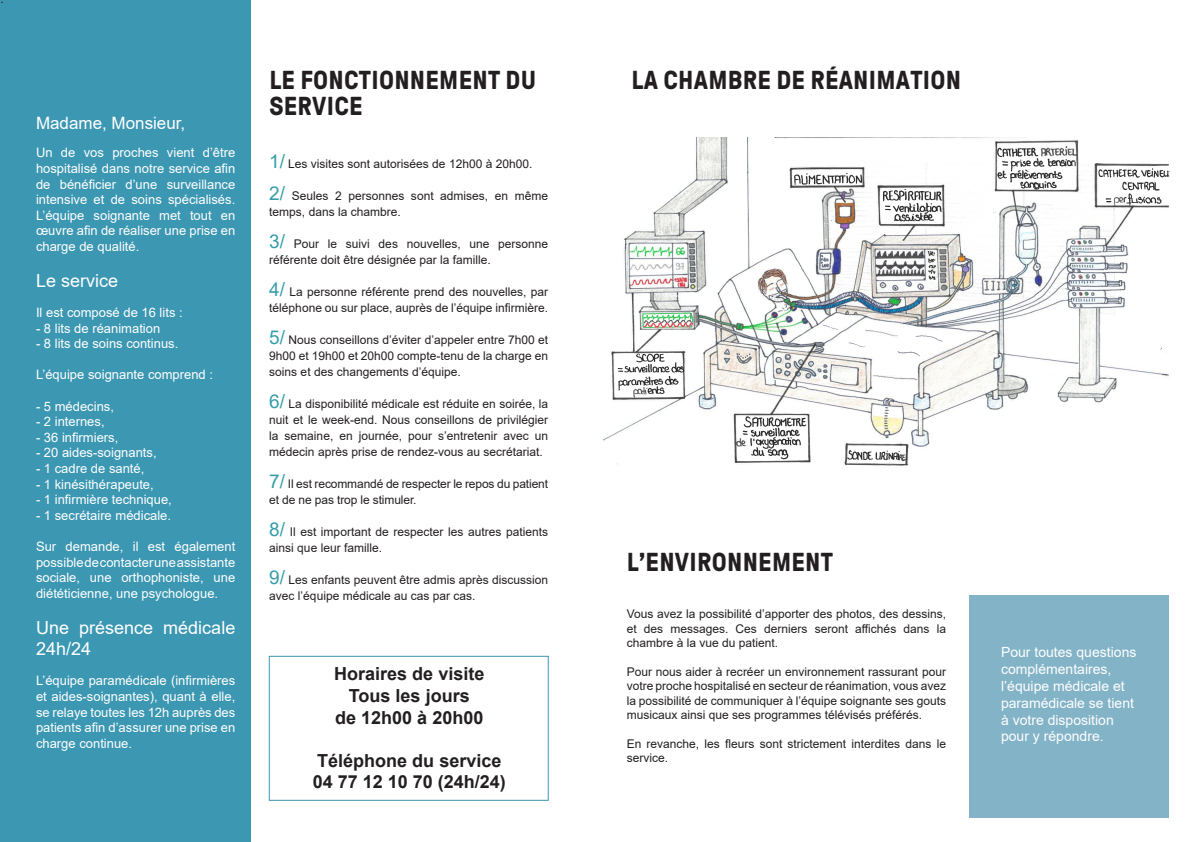
<style>
.page{position:relative;width:1191px;height:842px;background:#fff}
.page>*{position:absolute;margin:0;border:0;box-sizing:border-box;transform-origin:0 0}
.t1{font:700 26px/26px "GT Pressura";letter-spacing:.01em;color:#231f20}
.t2{font:700 18px/21.6px "Arial";color:#231f20;text-align:center}
.t3{font:18px/21.6px "Arial";color:#fff}
.t4{font:17px "Arial";color:#fff}
.t5{font:14px/16.8px "Arial";color:#fff}
.t6{font:13px/15.6px "Arial";color:#fff;text-align:justify}
.t7{font:12px/16px "Arial";color:#231f20}
.s1{font-size:19px;color:#359da9}
</style>
<div class="page">
<div style="left:0;top:0;width:251px;height:842px;background:#3b97b2"></div>
<img style="left:604px;top:137px;width:566px;height:329px">
<svg style="left:983px;top:281px;width:12px;height:10px"></svg>
<img style="left:997px;top:147px;width:172px;height:60px">
<img style="left:915px;top:335px;width:28px;height:8px">
<img style="left:897px;top:349px;width:23px;height:8px">
<img style="left:883px;top:406px;width:6px;height:14px">
<img style="left:811px;top:360px;width:16px;height:20px">
<img style="left:723px;top:348px;width:29px;height:16px">
<img style="left:882px;top:188px;width:60px;height:34px">
<img style="left:927px;top:250px;width:9px;height:31px">
<img style="left:846px;top:450px;width:55px;height:12px">
<img style="left:817px;top:365px;width:11px;height:15px">
<img style="left:742px;top:414px;width:64px;height:47px">
<img style="left:617px;top:352px;width:67px;height:44px">
<img style="left:905px;top:279px;width:19px;height:12px">
<img style="left:774px;top:353px;width:18px;height:24px">
<img style="left:641px;top:311px;width:53px;height:17px">
<img style="left:818px;top:252px;width:14px;height:18px">
<img style="left:821px;top:324px;width:17px;height:7px">
<img style="left:848px;top:341px;width:18px;height:7px">
<img style="left:911px;top:427px;width:7px;height:20px">
<svg style="left:767px;top:331px;width:3px;height:7px"></svg>
<svg style="left:770px;top:295px;width:17px;height:17px"></svg>
<svg style="left:828px;top:218px;width:5px;height:11px"></svg>
<svg style="left:835px;top:197px;width:3px;height:4px"></svg>
<img style="left:794px;top:172px;width:68px;height:13px">
<svg style="left:883px;top:259px;width:4px;height:4px"></svg>
<img style="left:1073px;top:298px;width:22px;height:5px">
<img style="left:997px;top:274px;width:26px;height:29px">
<svg style="left:917px;top:257px;width:9px;height:25px"></svg>
<svg style="left:1082px;top:256px;width:12px;height:6px"></svg>
<img style="left:1071px;top:281px;width:24px;height:5px">
<img style="left:1071px;top:273px;width:25px;height:6px">
<svg style="left:1064px;top:287px;width:4px;height:4px"></svg>
<img style="left:1045px;top:146px;width:23px;height:12px">
<svg style="left:1070px;top:240px;width:6px;height:5px"></svg>
<svg style="left:1082px;top:238px;width:10px;height:7px"></svg>
<svg style="left:1159px;top:347px;width:3px;height:4px"></svg>
<div style="left:969px;top:595px;width:200px;height:223px;background:#82b3c7"></div>
<div style="left:269px;top:656px;width:280px;height:145px;border:1px solid #3b97b2"></div>
<h3 class="t4" style="left:36px;top:111px;width:151px">Madame, Monsieur,</h3>
<p class="t6" style="left:36px;top:145px;width:201px">Un de vos proches vient d’être hospitalisé dans notre service afin de bénéficier d’une surveillance intensive et de soins spécialisés.<br>L’équipe soignante met tout en œuvre afin de réaliser une prise en charge de qualité.</p>
<h2 class="t3" style="left:36px;top:270px;width:84px">Le service</h2>
<p class="t6" style="left:36px;top:305px;width:148px">Il est composé de 16 lits :</p>
<p class="t6" style="left:36px;top:320px;width:126px">- 8 lits de réanimation</p>
<p class="t6" style="left:36px;top:336px;width:144px">- 8 lits de soins continus.</p>
<p class="t6" style="left:36px;top:367px;width:179px">L’équipe soignante comprend :</p>
<p class="t6" style="left:36px;top:398px;width:80px">- 5 médecins,</p>
<p class="t6" style="left:36px;top:414px;width:70px">- 2 internes,</p>
<p class="t6" style="left:36px;top:429px;width:84px">- 36 infirmiers,</p>
<p class="t6" style="left:36px;top:445px;width:122px">- 20 aides-soignants,</p>
<p class="t6" style="left:36px;top:461px;width:110px">- 1 cadre de santé,</p>
<p class="t6" style="left:36px;top:476px;width:119px">- 1 kinésithérapeute,</p>
<p class="t6" style="left:36px;top:492px;width:137px">- 1 infirmière technique,</p>
<p class="t6" style="left:36px;top:507px;width:137px">- 1 secrétaire médicale.</p>
<p class="t6" style="left:36px;top:539px;width:201px">Sur demande, il est également possible de contacter une assistante sociale, une orthophoniste, une diététicienne, une psychologue.</p>
<h2 class="t3" style="left:36px;top:617px;width:201px">Une présence médicale<br>24h/24</h2>
<p class="t6" style="left:36px;top:673px;width:201px">L’équipe paramédicale (infirmières et aides-soignantes), quant à elle, se relaye toutes les 12h auprès des patients afin d’assurer une prise en charge continue.</p>
<h1 class="t1" style="left:269px;top:68px;width:268px">LE FONCTIONNEMENT DU<br>SERVICE</h1>
<h1 class="t1" style="left:631px;top:68px;width:331px">LA CHAMBRE DE RÉANIMATION</h1>
<p class="t7" style="left:269px;top:155px;width:265px"><span class="s1">1/</span> Les visites sont autorisées de 12h00 à 20h00.</p>
<p class="t7" style="left:269px;top:187px;width:280px"><span class="s1">2/</span> Seules 2 personnes sont admises, en même temps, dans la chambre.</p>
<p class="t7" style="left:269px;top:235px;width:280px"><span class="s1">3/</span> Pour le suivi des nouvelles, une personne référente doit être désignée par la famille.</p>
<p class="t7" style="left:269px;top:283px;width:280px"><span class="s1">4/</span> La personne référente prend des nouvelles, par téléphone ou sur place, auprès de l’équipe infirmière.</p>
<p class="t7" style="left:269px;top:331px;width:280px;text-align:justify"><span class="s1">5/</span> Nous conseillons d’éviter d’appeler entre 7h00 et 9h00 et 19h00 et 20h00 compte-tenu de la charge en soins et des changements d’équipe.</p>
<p class="t7" style="left:269px;top:395px;width:280px;text-align:justify"><span class="s1">6/</span> La disponibilité médicale est réduite en soirée, la nuit et le week-end. Nous conseillons de privilégier la semaine, en journée, pour s’entretenir avec un médecin après prise de rendez-vous au secrétariat.</p>
<p class="t7" style="left:269px;top:475px;width:280px"><span class="s1">7/</span> Il est recommandé de respecter le repos du patient et de ne pas trop le stimuler.</p>
<p class="t7" style="left:269px;top:523px;width:280px"><span class="s1">8/</span> Il est important de respecter les autres patients ainsi que leur famille.</p>
<p class="t7" style="left:269px;top:571px;width:280px"><span class="s1">9/</span> Les enfants peuvent être admis après discussion avec l’équipe médicale au cas par cas.</p>
<h2 class="t2" style="left:334px;top:663px;width:152px">Horaires de visite<br>Tous les jours<br>de 12h00 à 20h00</h2>
<h2 class="t2" style="left:313px;top:750px;width:195px;text-align:left">Téléphone du service<br>04 77 12 10 70 (24h/24)</h2>
<h1 class="t1" style="left:626px;top:550px;width:208px">L’ENVIRONNEMENT</h1>
<p class="t7" style="left:626px;top:607px;width:321px;line-height:14.4px;text-align:justify">Vous avez la possibilité d’apporter des photos, des dessins, et des messages. Ces derniers seront affichés dans la chambre à la vue du patient.</p>
<p class="t7" style="left:626px;top:664px;width:321px;line-height:14.4px;text-align:justify">Pour nous aider à recréer un environnement rassurant pour votre proche hospitalisé en secteur de réanimation, vous avez la possibilité de communiquer à l’équipe soignante ses gouts musicaux ainsi que ses programmes télévisés préférés.</p>
<p class="t7" style="left:626px;top:736px;width:321px;line-height:14.4px">En revanche, les fleurs sont strictement interdites dans le service.</p>
<p class="t5" style="left:1001px;top:644px;width:137px">Pour toutes questions complémentaires, l’équipe médicale et paramédicale se tient à votre disposition pour y répondre.</p>
</div>
